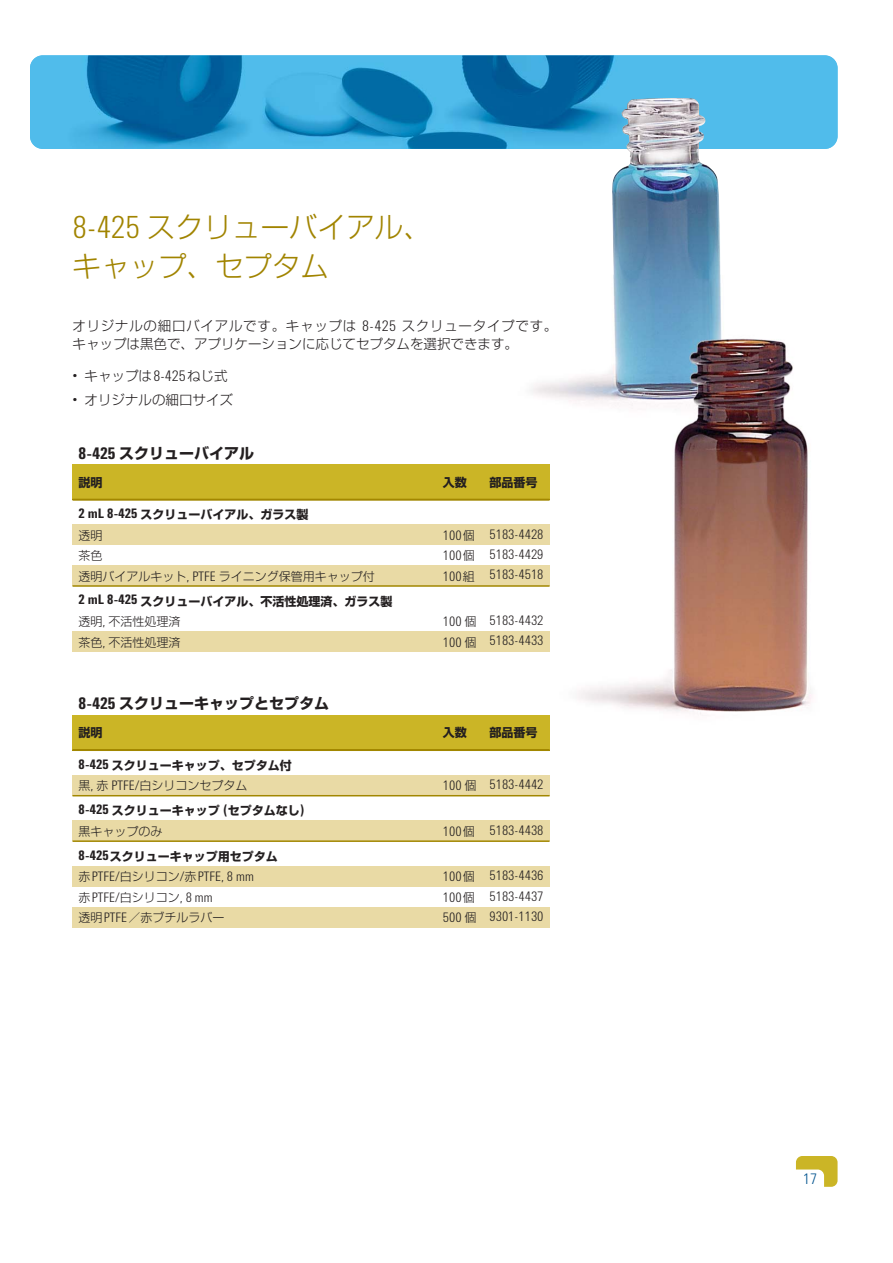
<style>
.page{position:relative;width:893px;height:1263px;background:#fff}
.page>*{position:absolute;margin:0;border:0;box-sizing:border-box;transform-origin:0 0}
.t1{font:300 28.5px/39px "Shin Go Pro";color:#a18400}
.t2{font:700 15px "Shin Go Pro";color:#231f20}
.t3{font:300 15px "Agilent Cond";color:#00538e}
.t4{font:300 13.5px "Agilent Cond";color:#231f20}
.t5{font:300 13.5px/18px "Shin Go Pro";color:#231f20}
.t6{font:700 12px/20.5px "Shin Go Pro";color:#231f20}
.t7{font:300 12px "Shin Go Pro";color:#231f20}
.s1{font-family:"Agilent Cond";font-size:31.5px}
.s2{font-family:"Agilent Cond";font-size:15px}
.s3{font-family:"Agilent Cond";font-size:16.5px}
.s4{font-family:"Agilent Cond";font-size:13.5px}
.s5{font-weight:300}
.s6{font-family:"Agilent Cond";font-weight:300;font-size:13.5px}
.s7{font-family:"Shin Go Pro";font-size:12px}
</style>
<div class="page">
<img style="left:30px;top:55px;width:807px;height:94px;border-radius:13px">
<img style="left:517px;top:98px;width:320px;height:627px">
<div style="left:796px;top:1156px;width:41px;height:31px;background:#cbb526;border-radius:6px"></div>
<div style="left:782px;top:1170px;width:42px;height:30px;background:#fff;border-radius:6px"></div>
<div style="left:73px;top:464px;width:370px;height:36px;background:#cbb526"></div>
<div style="left:443px;top:464px;width:46px;height:36px;background:#cbb526"></div>
<div style="left:489px;top:464px;width:60px;height:36px;background:#cbb526"></div>
<div style="left:73px;top:525px;width:370px;height:20px;background:#e9daa5"></div>
<div style="left:443px;top:525px;width:46px;height:20px;background:#e9daa5"></div>
<div style="left:489px;top:525px;width:60px;height:20px;background:#e9daa5"></div>
<div style="left:73px;top:566px;width:370px;height:20px;background:#e9daa5"></div>
<div style="left:443px;top:566px;width:46px;height:20px;background:#e9daa5"></div>
<div style="left:489px;top:566px;width:60px;height:20px;background:#e9daa5"></div>
<div style="left:73px;top:631px;width:370px;height:21px;background:#e9daa5"></div>
<div style="left:443px;top:631px;width:46px;height:21px;background:#e9daa5"></div>
<div style="left:489px;top:631px;width:60px;height:21px;background:#e9daa5"></div>
<hr style="left:73px;top:499px;width:476px;height:1px;background:#a28700">
<hr style="left:73px;top:585px;width:476px;height:2px;background:#a28700">
<div style="left:73px;top:715px;width:370px;height:35px;background:#cbb526"></div>
<div style="left:443px;top:715px;width:46px;height:35px;background:#cbb526"></div>
<div style="left:489px;top:715px;width:60px;height:35px;background:#cbb526"></div>
<div style="left:73px;top:775px;width:370px;height:21px;background:#e9daa5"></div>
<div style="left:443px;top:775px;width:46px;height:21px;background:#e9daa5"></div>
<div style="left:489px;top:775px;width:60px;height:21px;background:#e9daa5"></div>
<div style="left:73px;top:821px;width:370px;height:20px;background:#e9daa5"></div>
<div style="left:443px;top:821px;width:46px;height:20px;background:#e9daa5"></div>
<div style="left:489px;top:821px;width:60px;height:20px;background:#e9daa5"></div>
<div style="left:73px;top:866px;width:370px;height:21px;background:#e9daa5"></div>
<div style="left:443px;top:866px;width:46px;height:21px;background:#e9daa5"></div>
<div style="left:489px;top:866px;width:60px;height:21px;background:#e9daa5"></div>
<div style="left:73px;top:907px;width:370px;height:21px;background:#e9daa5"></div>
<div style="left:443px;top:907px;width:46px;height:21px;background:#e9daa5"></div>
<div style="left:489px;top:907px;width:60px;height:21px;background:#e9daa5"></div>
<hr style="left:73px;top:750px;width:476px;height:1px;background:#a28700">
<hr style="left:73px;top:795px;width:476px;height:1px;background:#a28700">
<hr style="left:73px;top:840px;width:476px;height:2px;background:#a28700">
<h1 class="t1" style="left:73px;top:211px;width:361px"><span class="s1">8-425</span> スクリューバイアル、キャップ、セプタム</h1>
<p class="t5" style="left:73px;top:318px;width:486px">オリジナルの細口バイアルです。キャップは <span class="s2">8-425</span> スクリュータイプです。キャップは黒色で、アプリケーションに応じてセプタムを選択できます。</p>
<p class="t5" style="left:73px;top:368px;width:157px"><span class="s2">•</span> キャップは<span class="s2">8-425</span>ねじ式</p>
<p class="t5" style="left:73px;top:393px;width:162px"><span class="s2">•</span> オリジナルの細口サイズ</p>
<p class="t2" style="left:79px;top:447px;width:177px"><span class="s3">8-425</span> スクリューバイアル</p>
<p class="t6" style="left:79px;top:474px;width:25px">説明</p>
<p class="t6" style="left:443px;top:474px;width:25px">入数</p>
<p class="t6" style="left:489px;top:474px;width:49px">部品番号</p>
<p class="t6" style="left:79px;top:506px;width:231px"><span class="s4">2 mL 8-425</span> スクリューバイアル、ガラス製<span class="s5">透明</span></p>
<p class="t4" style="left:443px;top:529px;width:102px">100<sub>個</sub> 5183-4428</p>
<p class="t7" style="left:79px;top:551px;width:25px">茶色</p>
<p class="t4" style="left:443px;top:549px;width:102px">100<sub>個</sub> 5183-4429</p>
<p class="t7" style="left:79px;top:572px;width:298px">透明バイアルキット<span class="s4">, PTFE</span> ライニング保管用キャップ付</p>
<p class="t4" style="left:443px;top:570px;width:102px">100<sub>組</sub> 5183-4518</p>
<p class="t6" style="left:79px;top:592px;width:315px"><span class="s4">2 mL 8-425</span> スクリューバイアル、不活性処理済、ガラス製<span class="s5">透明</span><span class="s6">,</span> <span class="s5">不活性処理済</span></p>
<p class="t4" style="left:443px;top:615px;width:102px">100 <sub>個</sub> 5183-4432</p>
<p class="t7" style="left:79px;top:638px;width:103px">茶色<span class="s4">,</span> 不活性処理済</p>
<p class="t4" style="left:443px;top:636px;width:102px">100 <sub>個</sub> 5183-4433</p>
<p class="t2" style="left:79px;top:698px;width:252px"><span class="s3">8-425</span> スクリューキャップとセプタム</p>
<p class="t6" style="left:79px;top:724px;width:25px">説明</p>
<p class="t6" style="left:443px;top:724px;width:25px">入数</p>
<p class="t6" style="left:489px;top:724px;width:49px">部品番号</p>
<p class="t6" style="left:79px;top:757px;width:215px"><span class="s4">8-425</span> スクリューキャップ、セプタム付<span class="s5">黒</span><span class="s6">,</span> <span class="s5">赤</span> <span class="s6">PTFE/</span><span class="s5">白シリコンセプタム</span></p>
<p class="t4" style="left:443px;top:779px;width:102px">100 <sub>個</sub> 5183-4442</p>
<p class="t6" style="left:79px;top:802px;width:228px"><span class="s4">8-425</span> スクリューキャップ <span class="s4">(</span>セプタムなし<span class="s4">)</span><span class="s5">黒キャップのみ</span></p>
<p class="t4" style="left:443px;top:825px;width:102px">100<sub>個</sub> 5183-4438</p>
<p class="t6" style="left:79px;top:848px;width:201px"><span class="s4">8-425</span>スクリューキャップ用セプタム</p>
<p class="t4" style="left:79px;top:871px;width:177px"><span class="s7">赤</span>PTFE/<span class="s7">白シリコン</span>/<span class="s7">赤</span>PTFE, 8 mm</p>
<p class="t4" style="left:443px;top:870px;width:102px">100<sub>個</sub> 5183-4436</p>
<p class="t4" style="left:79px;top:892px;width:136px"><span class="s7">赤</span>PTFE/<span class="s7">白シリコン</span>, 8 mm</p>
<p class="t4" style="left:443px;top:891px;width:102px">100<sub>個</sub> 5183-4437</p>
<p class="t7" style="left:79px;top:913px;width:147px">透明<span class="s4">PTFE</span>／赤ブチルラバー</p>
<p class="t4" style="left:443px;top:911px;width:102px">500 <sub>個</sub> 9301-1130</p>
<p class="t3" style="left:803px;top:1173px;width:15px">17</p>
</div>
